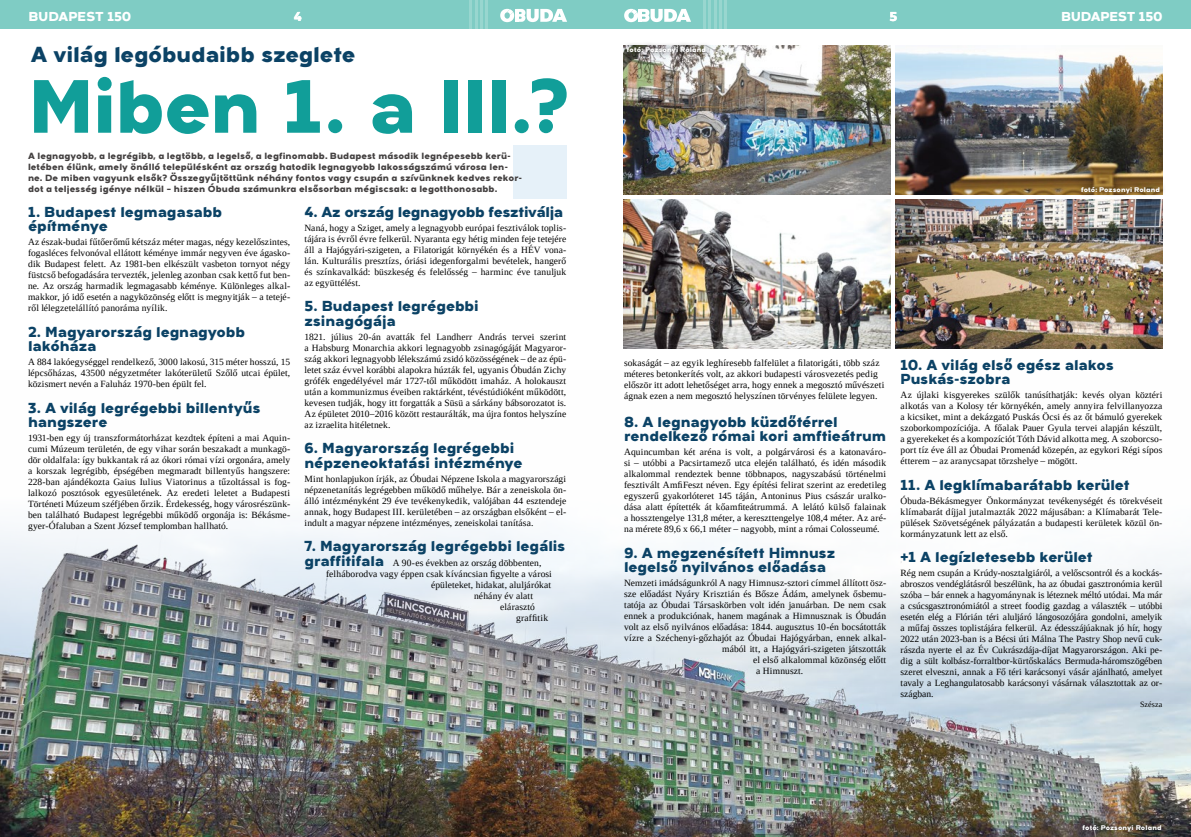
<style>
.page{position:relative;width:1191px;height:837px;background:#fff}
.page>*{position:absolute;margin:0;border:0;box-sizing:border-box;transform-origin:0 0}
.t1{font:800 75.2px "Arkibal Display";letter-spacing:-.02em;color:#119e99}
.t2{font:800 21.8px "Arkibal Display";letter-spacing:-.01em;color:#0b4265}
.t3{font:800 14.5px/14.5px "Arkibal Display";letter-spacing:-.01em;color:#0b4265}
.t4{font:800 13px "Arkibal Display";letter-spacing:-.015em;color:#fff}
.t5{font:9.5px/11px "Liberation Serif";letter-spacing:.01em;color:#000;text-align:justify}
.t6{font:800 9px/11px "Arkibal";letter-spacing:.005em;color:#444141}
.t7{font:8px "Liberation Serif";letter-spacing:.015em;color:#000}
.t8{font:800 6.8px "Arkibal";letter-spacing:.01em;color:#fff}
.s1{font-family:"Arkibal Display";font-weight:800;font-size:14.5px;color:#0b4265}
</style>
<div class="page">
<div style="left:513px;top:145px;width:54px;height:54px;background:#e6f1f9"></div>
<div style="left:595px;top:0;width:596px;height:29px;background:#7fccc4"></div>
<div style="left:0;top:0;width:597px;height:29px;background:#7fccc4"></div>
<img style="left:0;top:536px;width:1191px;height:300px">
<hr style="left:703px;top:0;width:3px;height:29px;background:#fff">
<hr style="left:708px;top:0;width:3px;height:29px;background:#fff">
<hr style="left:714px;top:0;width:2px;height:29px;background:#fff">
<hr style="left:719px;top:0;width:3px;height:29px;background:#fff">
<hr style="left:724px;top:0;width:3px;height:29px;background:#fff">
<svg style="left:624px;top:9px;width:67px;height:13px"></svg>
<svg style="left:500px;top:9px;width:67px;height:13px"></svg>
<hr style="left:469px;top:0;width:3px;height:29px;background:#fff">
<hr style="left:475px;top:0;width:2px;height:29px;background:#fff">
<hr style="left:480px;top:0;width:3px;height:29px;background:#fff">
<hr style="left:485px;top:0;width:3px;height:29px;background:#fff">
<img style="left:624px;top:45px;width:266px;height:150px">
<img style="left:624px;top:199px;width:266px;height:150px">
<img style="left:896px;top:52px;width:266px;height:143px">
<img style="left:896px;top:199px;width:266px;height:150px">
<div style="left:621px;top:41px;width:91px;height:18px;background:#000;opacity:.75"></div>
<div style="left:1075px;top:180px;width:91px;height:18px;background:#000;opacity:.75"></div>
<div style="left:1076px;top:818px;width:91px;height:18px;background:#000;opacity:.75"></div>
<h3 class="t4" style="left:28px;top:7px;width:104px">BUDAPEST 150</h3>
<h3 class="t4" style="left:294px;top:7px;width:10px">4</h3>
<h3 class="t4" style="left:889px;top:7px;width:9px">5</h3>
<h3 class="t4" style="left:1061px;top:7px;width:103px">BUDAPEST 150</h3>
<h2 class="t2" style="left:31px;top:38px;width:326px">A világ legóbudaibb szeglete</h2>
<h1 class="t1" style="left:28px;top:50px;width:541px">Miben 1. a III.?</h1>
<p class="t6" style="left:28px;top:150px;width:495px">A legnagyobb, a legrégibb, a legtöbb, a legelső, a legfinomabb. Budapest második legnépesebb kerü&shy;letében élünk, amely önálló településként az ország hatodik legnagyobb lakosságszámú városa len&shy;ne. De miben vagyunk elsők? Összegyűjtöttünk néhány fontos vagy csupán a szívünknek kedves rekor&shy;dot a teljesség igénye nélkül – hiszen Óbuda számunkra elsősorban mégiscsak: a legotthonosabb.</p>
<h3 class="t3" style="left:28px;top:204px;width:196px">1. Budapest legmagasabb építménye</h3>
<p class="t5" style="left:28px;top:236px;width:264px">Az észak-budai fűtőerőmű kétszáz méter magas, négy kezelőszintes, fogasléces felvonóval ellátott kéménye immár negyven éve ágasko&shy;dik Budapest felett. Az 1981-ben elkészült vasbeton tornyot négy füstcső befogadására tervezték, jelenleg azonban csak kettő fut ben&shy;ne. Az ország harmadik legmagasabb kéménye. Különleges alkal&shy;makkor, jó idő esetén a nagyközönség előtt is megnyitják – a tetejé&shy;ről lélegzetelállító panoráma nyílik.</p>
<h3 class="t3" style="left:28px;top:324px;width:219px">2. Magyarország legnagyobb lakóháza</h3>
<p class="t5" style="left:28px;top:356px;width:264px">A 884 lakóegységgel rendelkező, 3000 lakosú, 315 méter hosszú, 15 lépcsőházas, 43500 négyzetméter lakóterületű Szőlő utcai épület, közismert nevén a Faluház 1970-ben épült fel.</p>
<h3 class="t3" style="left:28px;top:399px;width:234px">3. A világ legrégebbi billentyűs hangszere</h3>
<p class="t5" style="left:28px;top:432px;width:264px">1931-ben egy új transzformátorházat kezdtek építeni a mai Aquin&shy;cumi Múzeum területén, de egy vihar során beszakadt a munkagö&shy;dör oldalfala: így bukkantak rá az ókori római vízi orgonára, amely a korszak legrégibb, épségében megmaradt billentyűs hangszere:<br>228-ban ajándékozta Gaius Iulius Viatorinus a tűzoltással is fog&shy;lalkozó posztósok egyesületének. Az eredeti leletet a Budapesti Történeti Múzeum széfjében őrzik. Érdekesség, hogy városrészünk&shy;ben található Budapest legrégebbi működő orgonája is: Békásme&shy;gyer-Ófaluban a Szent József templomban hallható.</p>
<h3 class="t3" style="left:304px;top:204px;width:260px">4. Az ország legnagyobb fesztiválja</h3>
<p class="t5" style="left:304px;top:222px;width:263px">Naná, hogy a Sziget, amely a legnagyobb európai fesztiválok toplis&shy;tájára is évről évre felkerül. Nyaranta egy hétig minden feje tetejére áll a Hajógyári-szigeten, a Filatorigát környékén és a HÉV vona&shy;lán. Kulturális presztízs, óriási idegenforgalmi bevételek, hangerő és színkavalkád: büszkeség és felelősség – harminc éve tanuljuk az együttélést.</p>
<h3 class="t3" style="left:304px;top:298px;width:176px">5. Budapest legrégebbi zsinagógája</h3>
<p class="t5" style="left:304px;top:331px;width:263px">1821. július 20-án avatták fel Landherr András tervei szerint a Habsburg Monarchia akkori legnagyobb zsinagógáját Magyaror&shy;szág akkori legnagyobb lélekszámú zsidó közösségének – de az épü&shy;letet száz évvel korábbi alapokra húzták fel, ugyanis Óbudán Zichy grófék engedélyével már 1727-től működött imaház. A holokauszt után a kommunizmus éveiben raktárként, tévéstúdióként működött, kevesen tudják, hogy itt forgatták a Süsü a sárkány bábsorozatot is.<br>Az épületet 2010–2016 között restaurálták, ma újra fontos helyszíne az izraelita hitéletnek.</p>
<h3 class="t3" style="left:304px;top:440px;width:219px">6. Magyarország legrégebbi népzeneoktatási intézménye</h3>
<p class="t5" style="left:304px;top:472px;width:263px">Mint honlapjukon írják, az Óbudai Népzene Iskola a magyarországi népzenetanítás legrégebben működő műhelye. Bár a zeneiskola ön&shy;álló intézményként 29 éve tevékenykedik, valójában 44 esztendeje annak, hogy Budapest III. kerületében – az országban elsőként – el&shy;indult a magyar népzene intézményes, zeneiskolai tanítása.</p>
<h3 class="t3" style="left:304px;top:538px;width:262px">7. Magyarország legrégebbi legális</h3>
<p class="t5" style="left:304px;top:556px;width:238px"><span class="s1">graffitifala</span> A 90-es években az ország döbbenten,</p>
<p class="t5" style="left:326px;top:567px;width:227px">felháborodva vagy éppen csak kíváncsian figyelte a városi</p>
<p class="t5" style="left:431px;top:578px;width:121px">épületeket, hidakat, aluljárókat</p>
<p class="t5" style="left:474px;top:589px;width:60px">néhány év alatt</p>
<p class="t5" style="left:500px;top:600px;width:36px">elárasztó</p>
<p class="t5" style="left:516px;top:611px;width:33px">graffitik</p>
<p class="t8" style="left:627px;top:44px;width:81px">fotó: Pozsonyi Roland</p>
<p class="t8" style="left:1081px;top:184px;width:81px">fotó: Pozsonyi Roland</p>
<p class="t5" style="left:624px;top:356px;width:262px;text-align:left">sokaságát – az egyik leghíresebb falfelület a filatorigáti, több száz méteres betonkerítés volt, az akkori budapesti városvezetés pedig először itt adott lehetőséget arra, hogy ennek a megosztó művészeti ágnak ezen a nem megosztó helyszínen törvényes felülete legyen.</p>
<h3 class="t3" style="left:624px;top:414px;width:264px">8. A legnagyobb küzdőtérrel rendelkező római kori amftieátrum</h3>
<p class="t5" style="left:624px;top:446px;width:264px">Aquincumban két aréna is volt, a polgárvárosi és a katonaváro&shy;si – utóbbi a Pacsirtamező utca elején található, és idén második alkalommal rendeztek benne többnapos, nagyszabású történelmi fesztivált AmfiFeszt néven. Egy építési felirat szerint az eredetileg egyszerű gyakorlóteret 145 táján, Antoninus Pius császár uralko&shy;dása alatt építették át kőamfiteátrummá. A lelátó külső falainak a hossztengelye 131,8 méter, a kereszttengelye 108,4 méter. Az aré&shy;na mérete 89,6 x 66,1 méter – nagyobb, mint a római Colosseumé.</p>
<h3 class="t3" style="left:624px;top:544px;width:212px">9. A megzenésített Himnusz legelső nyilvános előadása</h3>
<p class="t5" style="left:624px;top:577px;width:264px">Nemzeti imádságunkról A nagy Himnusz-sztori címmel állított ös -</p>
<p class="t5" style="left:624px;top:588px;width:264px">sze előadást Nyáry Krisztián és Bősze Ádám, amelynek ősbemu-</p>
<p class="t5" style="left:624px;top:599px;width:263px">tatója az Óbudai Társaskörben volt idén januárban. De nem csak</p>
<p class="t5" style="left:624px;top:610px;width:264px">ennek a produkciónak, hanem magának a Himnusznak is Óbudán</p>
<p class="t5" style="left:624px;top:621px;width:264px">volt az első nyilvános előadása: 1844. augusztus 10-én bocsátották</p>
<p class="t5" style="left:624px;top:632px;width:264px">vízre a Széchenyi-gőzhajót az Óbudai Hajógyárban, ennek alkal-</p>
<p class="t5" style="left:722px;top:643px;width:165px">mából itt, a Hajógyári-szigeten játszották</p>
<p class="t5" style="left:753px;top:654px;width:135px">el első alkalommal közönség előtt</p>
<p class="t5" style="left:756px;top:665px;width:49px">a Himnuszt.</p>
<h3 class="t3" style="left:900px;top:357px;width:215px">10. A világ első egész alakos<br>Puskás-szobra</h3>
<p class="t5" style="left:900px;top:389px;width:263px">Az újlaki kisgyerekes szülők tanúsíthatják: kevés olyan köztéri alkotás van a Kolosy tér környékén, amely annyira felvillanyozza a kicsiket, mint a dekázgató Puskás Öcsi és az őt bámuló gyerekek szoborkompozíciója. A főalak Pauer Gyula tervei alapján készült, a gyerekeket és a kompozíciót Tóth Dávid alkotta meg. A szoborcso&shy;port tíz éve áll az Óbudai Promenád közepén, az egykori Régi sípos étterem – az aranycsapat törzshelye – mögött.</p>
<h3 class="t3" style="left:900px;top:476px;width:230px">11. A legklímabarátabb kerület</h3>
<p class="t5" style="left:900px;top:494px;width:263px">Óbuda-Békásmegyer Önkormányzat tevékenységét és törekvéseit klímabarát díjjal jutalmazták 2022 májusában: a Klímabarát Tele&shy;pülések Szövetségének pályázatán a budapesti kerületek közül ön&shy;kormányzatunk lett az első.</p>
<h3 class="t3" style="left:900px;top:549px;width:193px">+1 A legízletesebb kerület</h3>
<p class="t5" style="left:900px;top:567px;width:263px">Rég nem csupán a Krúdy-nosztalgiáról, a velőscsontról és a kockás&shy;abroszos vendéglátásról beszélünk, ha az óbudai gasztronómia kerül szóba – bár ennek a hagyománynak is léteznek méltó utódai. Ma már a csúcsgasztronómiától a street foodig gazdag a választék – utóbbi esetén elég a Flórián téri aluljáró lángosozójára gondolni, amelyik a műfaj összes toplistájára felkerül. Az édesszájúaknak jó hír, hogy 2022 után 2023-ban is a Bécsi úti Málna The Pastry Shop nevű cuk&shy;rászda nyerte el az Év Cukrászdája-díjat Magyarországon. Aki pe&shy;dig a sült kolbász-forraltbor-kürtőskalács Bermuda-háromszögében szeret elveszni, annak a Fő téri karácsonyi vásár ajánlható, amelyet tavaly a Leghangulatosabb karácsonyi vásárnak választottak az or&shy;szágban.</p>
<p class="t7" style="left:1140px;top:699px;width:24px">Szésza</p>
<p class="t8" style="left:1082px;top:822px;width:81px">fotó: Pozsonyi Roland</p>
</div>
